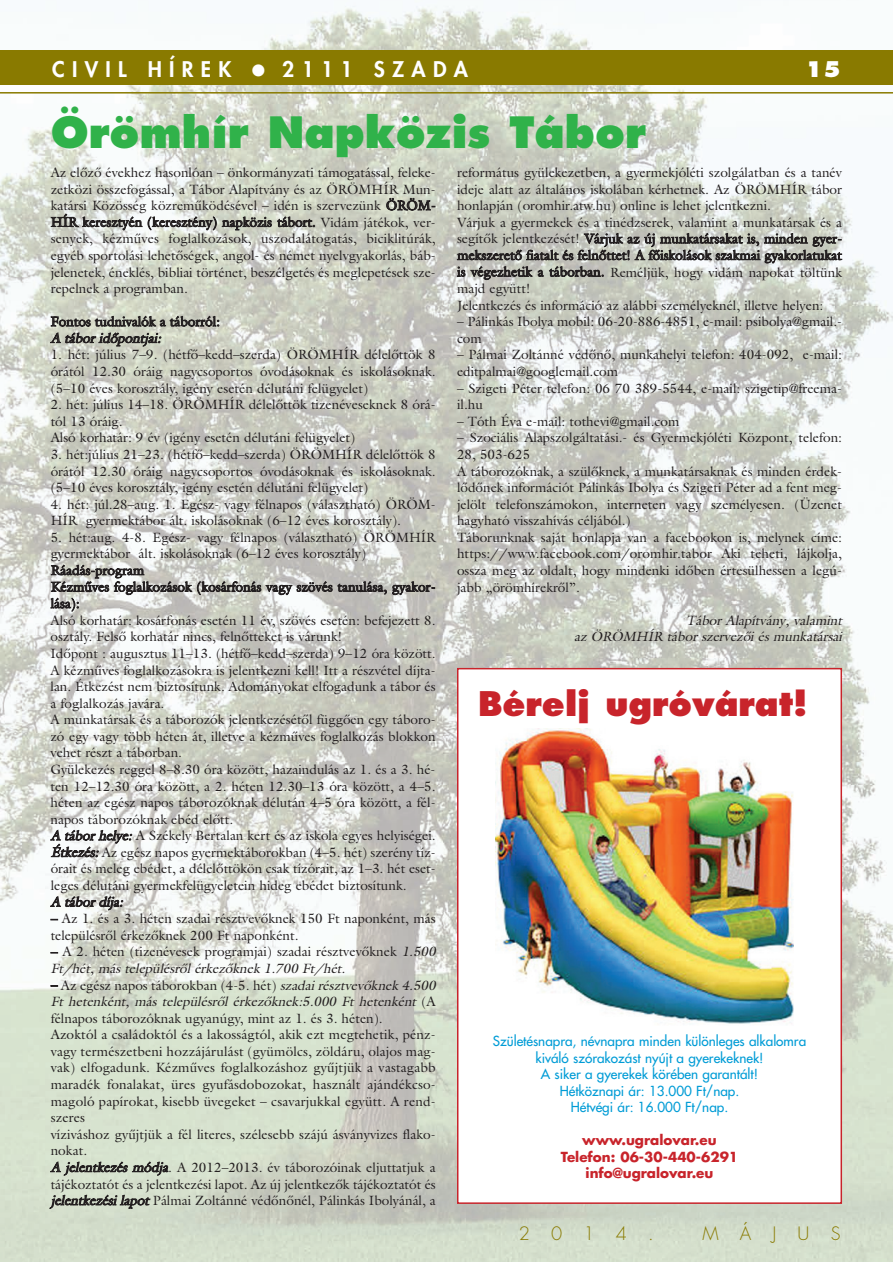
<style>
.page{position:relative;width:893px;height:1262px;background:#fff}
.page>*{position:absolute;margin:0;border:0;box-sizing:border-box;transform-origin:0 0}
.t1{font:700 42px "Futura AH Extra";color:#30b24a}
.t2{font:700 33px "Futura AH Extra";color:#c8242b}
.t3{font:800 21px "H Futura";letter-spacing:.345em;color:#fff}
.t4{font:700 21px "H Futura Extra";color:#fff}
.t5{font:300 18px "H Futura";letter-spacing:1.18em;color:#897a00}
.t6{font:13.5px/16.6px "Galliard AH";color:#231f20}
.t7{font:13.5px/16.5px "Futura AH";color:#009cd6;text-align:center}
.t8{font:italic 13.5px/16.6px "Galliard AH";color:#231f20;text-align:right}
.t9{font:13.5px/16.5px "Futura AH Bold";color:#c8242b;text-align:center}
.s1{font-style:italic}
</style>
<div class="page">
<img style="left:0;top:6px;width:892px;height:1255px">
<div style="left:0;top:50px;width:892px;height:34px;background:#897a00"></div>
<hr style="left:0;top:92px;width:892px;height:2px;background:#897a00">
<div style="left:457px;top:668px;width:384px;height:535px;background:#fff"></div>
<img style="left:496px;top:728px;width:297px;height:296px">
<div style="left:457px;top:668px;width:385px;height:535px;border:2px solid #c8242b"></div>
<h3 class="t3" style="left:52px;top:59px;width:181px">CIVIL HÍREK</h3>
<h3 class="t3" style="left:282px;top:59px;width:187px">2111 SZADA</h3>
<h3 class="t4" style="left:805px;top:60px;width:36px">15</h3>
<h1 class="t1" style="left:51px;top:114px;width:596px">Örömhír Napközis Tábor</h1>
<p class="t6" style="left:51px;top:165px;width:387px;text-align:justify">Az elôzô évekhez hasonlóan – önkormányzati támogatással, feleke&shy;zetközi összefogással, a Tábor Alapítvány és az ÖRÖMHÍR Mun&shy;katársi Közösség közremûködésével – idén is szervezünk ÖRÖM-HÍR keresztyén (keresztény) napközis tábort. Vidám játékok, ver&shy;senyek, kézmûves foglalkozások, uszodalátogatás, biciklitúrák, egyéb sportolási lehetôségek, angol- és német nyelvgyakorlás, báb&shy;jelenetek, éneklés, bibliai történet, beszélgetés és meglepetések sze&shy;repelnek a programban.</p>
<p class="t6" style="left:51px;top:314px;width:170px">Fontos tudnivalók a táborról:</p>
<p class="t8" style="left:51px;top:331px;width:114px">A tábor idôp ontj ai:</p>
<p class="t6" style="left:51px;top:348px;width:386px;text-align:justify">1. hét: július 7–9. (hétfô–kedd–szerda) ÖRÖMHÍR délelôttök 8 órától 12.30 óráig nagycsoportos óvodásoknak és iskolásoknak. (5–10 éves korosztály, igény esetén délutáni felügyelet)</p>
<p class="t6" style="left:51px;top:397px;width:386px">2. hét: július 14–18. ÖRÖMHÍR délelôttök tizenéveseknek 8 órá&shy;tól 13 óráig.<br>Alsó korhatár: 9 év (igény esetén délutáni felügyelet)</p>
<p class="t6" style="left:51px;top:447px;width:386px;text-align:justify">3. hét:július 21–23. (hétfô–kedd–szerda) ÖRÖMHÍR délelôttök 8 órától 12.30 óráig nagycsoportos óvodásoknak és iskolásoknak. (5–10 éves korosztály, igény esetén délutáni felügyelet)</p>
<p class="t6" style="left:51px;top:497px;width:386px">4. hét: júl.28–aug. 1. Egész- vagy félnapos (választható) ÖRÖM-<br>HÍR gyermektábor ált. iskolásoknak (6–12 éves korosztály).</p>
<p class="t6" style="left:50px;top:530px;width:387px">5. hét:aug. 4-8. Egész- vagy félnapos (választható) ÖRÖMHÍR gyermektábor ált. iskolásoknak (6–12 éves korosztály)<br>Ráadás-program<br>Kézmûves foglalkozások (kosárfonás vagy szövés tanulása, gyakor&shy;lása):<br>Alsó korhatár: kosárfonás esetén 11 év, szövés esetén: befejezett 8. osztály. Felsô korhatár nincs, felnôtteket is várunk!<br>Idôpont : augusztus 11–13. (hétfô–kedd–szerda) 9–12 óra között.<br>A kézmûves foglalkozásokra is jelentkezni kell! Itt a részvétel díjta&shy;lan. Étkezést nem biztosítunk. Adományokat elfogadunk a tábor és a foglalkozás javára.<br>A munkatársak és a táborozók jelentkezésétôl függôen egy táboro&shy;zó egy vagy több héten át, illetve a kézmûves foglalkozás blokkon vehet részt a táborban.<br>Gyülekezés reggel 8–8.30 óra között, hazaindulás az 1. és a 3. hé&shy;ten 12–12.30 óra között, a 2. héten 12.30–13 óra között, a 4–5. héten az egész napos táborozóknak délután 4–5 óra között, a fél&shy;napos táborozóknak ebéd elôtt.<br><span class="s1">A tábor helye:</span>A Székely Bertalan kert és az iskola egyes helyiségei.<br><span class="s1">Étkezés:</span>Az egész napos gyermektáborokban (4–5. hét) szerény tíz&shy;órait és meleg ebédet, a délelôttökön csak tízórait, az 1–3. hét eset&shy;leges délutáni gyermekfelügyeletein hideg ebédet biztosítunk.</p>
<p class="t8" style="left:51px;top:894px;width:76px">A tábor díj a:</p>
<p class="t6" style="left:51px;top:911px;width:386px">– Az 1. és a 3. héten szadai résztvevôknek 150 Ft naponként, más településrôl érkezôknek 200 Ft naponként.</p>
<p class="t6" style="left:51px;top:944px;width:389px">– A 2. héten (tizenévesek programjai) szadai résztvevôknek <span class="s1">1.500<br>Ft/hét, más telep ülésrôl érkezôknek 1.700 Ft/hét.</span></p>
<p class="t6" style="left:51px;top:977px;width:389px">– Az egész napos táborokban (4-5. hét) <span class="s1">szadairésztvevôknek 4.500<br>Ft hetenként, más telep ülésrôl érkezôknek:5.000 Ft hetenként</span> ( A félnapos táborozóknak ugyanúgy, mint az 1. és 3. héten).<br>Azoktól a családoktól és a lakosságtól, akik ezt megtehetik, pénz&shy;vagy természetbeni hozzájárulást (gyümölcs, zöldáru, olajos mag&shy;vak) elfogadunk. Kézmûves foglalkozáshoz gyûjtjük a vastagabb maradék fonalakat, üres gyufásdobozokat, használt ajándékcso&shy;magoló papírokat, kisebb üvegeket – csavarjukkal együtt. A rend&shy;szeres<br>víziváshoz gyûjtjük a fél literes, szélesebb szájú ásványvizes flako&shy;nokat.<br><span class="s1">A jelentkezés módja</span>. A 2012–2013. év táborozóinak eljuttatjuk a tájékoztatót és a jelentkezési lapot. Az új jelentkezôk tájékoztatót és <span class="s1">jelentkezési lapot</span>Pálmai Zoltánné védônônél, Pálinkás Ibolyánál, a</p>
<p class="t6" style="left:457px;top:165px;width:386px">református gyülekezetben, a gyermekjóléti szolgálatban és a tanév ideje alatt az általános iskolában kérhetnek. Az ÖRÖMHÍR tábor honlapján (oromhir.atw.hu) online is lehet jelentkezni.<br>Várjuk a gyermekek és a tinédzserek, valamint a munkatársak és a segítôk jelentkezését! Várjuk az új munkatársakat is, minden gyer&shy;mekszeretô fiatalt és felnôttet! A fôiskolások szakmai gyakorlatukat is végezhetik a táborban. Reméljük, hogy vidám napokat töltünk majd együtt!<br>Jelentkezés és információ az alábbi személyeknél, illetve helyen:</p>
<p class="t6" style="left:457px;top:314px;width:386px">– Pálinkás Ibolya mobil: 06-20-886-4851, e-mail: psibolya@gmail.- com</p>
<p class="t6" style="left:457px;top:348px;width:386px">– Pálmai Zoltánné védônô, munkahelyi telefon: 404-092, e-mail: editpalmai@googlemail.com</p>
<p class="t6" style="left:457px;top:381px;width:386px">– Szigeti Péter telefon: 06 70 389-5544, e-mail: szigetip@freema&shy;il.hu</p>
<p class="t6" style="left:457px;top:414px;width:224px">– Tóth Éva e-mail: tothevi@gmail.com</p>
<p class="t6" style="left:457px;top:430px;width:386px">– Szociális Alapszolgáltatási.- és Gyermekjóléti Központ, telefon:<br>28, 503-625<br>A táborozóknak, a szülôknek, a munkatársaknak és minden érdek&shy;lôdônek információt Pálinkás Ibolya és Szigeti Péter ad a fent meg&shy;jelölt telefonszámokon, interneten vagy személyesen. (Üzenet hagyható visszahívás céljából.)<br>Táborunknak saját honlapja van a facebookon is, melynek címe: https://www.facebook.com/oromhir.tabor Aki teheti, lájkolja, ossza meg az oldalt, hogy mindenki idôben értesülhessen a legú&shy;jabb „örömhírekrôl”.</p>
<p class="t8" style="left:574px;top:613px;width:272px">Tábor Alap ítvány, valamint<br>az ÖRÖMHÍR tábor szervezôi és munkatársai</p>
<h2 class="t2" style="left:478px;top:689px;width:331px">Bérelj ugróvárat!</h2>
<p class="t7" style="left:493px;top:1033px;width:315px">Születésnapra, névnapra minden különleges alkalomra kiváló szórakozást nyújt a gyerekeknek!<br>A siker a gyerekek körében garantált!<br>Hétköznapi ár: 13.000 Ft/nap.<br>Hétvégi ár: 16.000 Ft/nap.</p>
<p class="t9" style="left:560px;top:1133px;width:179px">www.ugralovar.eu<br>Telefon: 06-30-440-6291 info@ugralovar.eu</p>
<h3 class="t5" style="left:518px;top:1224px;width:137px">2014.</h3>
<h3 class="t5" style="left:702px;top:1224px;width:140px">MÁJUS</h3>
</div>
